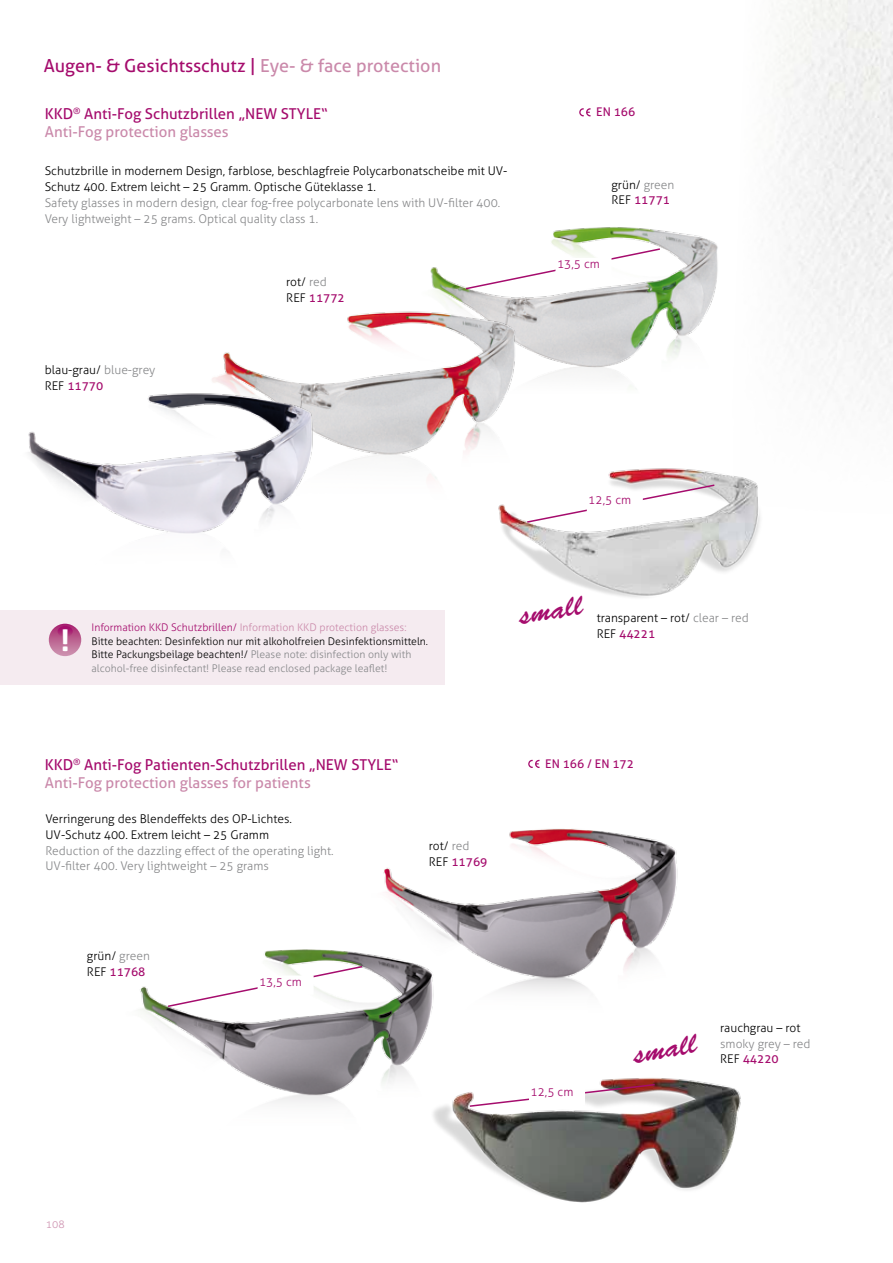
<style>
.page{position:relative;width:893px;height:1263px;background:#fff}
.page>*{position:absolute;margin:0;border:0;box-sizing:border-box;transform-origin:0 0}
.t1{font:700 30px "Aller";color:#fff}
.t2{font:28.95px "Brush Script Std";color:#a50c6d}
.t3{font:18px "Aller";color:#a50c6d}
.t4{font:15px/18px "Aller";color:#a50c6d}
.t5{font:300 12px/15.8px "Aller";color:#000}
.t6{font:300 12px/15.8px "Aller";color:#87888a}
.t7{font:300 12px "Aller";color:#a50c6d}
.t8{font:12px "Aller";color:#a50c6d}
.t9{font:300 10.5px/13.5px "Aller";color:#000}
.t10{font:300 10.5px "Aller";color:#cf95b2}
.s1{color:#ca89aa}
.s2{color:#87888a}
.s3{font-weight:400;color:#a50c6d}
.s4{color:#a50c6d}
.s5{color:#000}
</style>
<div class="page">
<img style="left:140px;top:949px;width:288px;height:155px">
<img style="left:347px;top:829px;width:331px;height:195px">
<img style="left:433px;top:1078px;width:308px;height:125px">
<svg style="left:468px;top:1083px;width:188px;height:25px"></svg>
<div style="left:530px;top:1086px;width:54px;height:18px;background:#fff"></div>
<svg style="left:166px;top:965px;width:198px;height:43px"></svg>
<div style="left:258px;top:976px;width:55px;height:18px;background:#fff"></div>
<img style="left:430px;top:227px;width:288px;height:160px">
<img style="left:212px;top:302px;width:307px;height:177px">
<img style="left:494px;top:436px;width:266px;height:162px">
<img style="left:28px;top:386px;width:292px;height:148px">
<svg style="left:579px;top:108px;width:12px;height:8px"></svg>
<svg style="left:525px;top:483px;width:191px;height:41px"></svg>
<svg style="left:464px;top:247px;width:198px;height:43px"></svg>
<div style="left:556px;top:259px;width:55px;height:17px;background:#fff"></div>
<div style="left:588px;top:495px;width:54px;height:17px;background:#fff"></div>
<svg style="left:528px;top:760px;width:12px;height:8px"></svg>
<div style="left:0;top:610px;width:444px;height:75px;background:#f5ebf0"></div>
<svg style="left:49px;top:624px;width:32px;height:32px"></svg>
<svg style="left:58px;top:626px;width:15px;height:11px"></svg>
<h3 class="t3" style="left:44px;top:55px;width:399px">Augen- &amp; Gesichtsschutz | <span class="s1">Eye- &amp; face protection</span></h3>
<p class="t4" style="left:45px;top:104px;width:285px">KKD<sup>®</sup> Anti-Fog Schutzbrillen „NEW STYLE“<br><span class="s1">Anti-Fog protection glasses</span></p>
<p class="t5" style="left:45px;top:163px;width:464px">Schutzbrille in modernem Design, farblose, beschlagfreie Polycarbonatscheibe mit UV-<br>Schutz 400. Extrem leicht – 25 Gramm. Optische Güteklasse 1.</p>
<p class="t6" style="left:45px;top:195px;width:457px">Safety glasses in modern design, clear fog-free polycarbonate lens with UV-filter 400.<br>Very lightweight – 25 grams. Optical quality class 1.</p>
<p class="t5" style="left:45px;top:362px;width:112px">blau-grau/ <span class="s2">blue-grey<br></span>REF <span class="s3">11770</span></p>
<p class="t5" style="left:286px;top:274px;width:60px">rot/ <span class="s2">red<br></span>REF <span class="s3">11772</span></p>
<p class="t8" style="left:596px;top:105px;width:41px">EN 166</p>
<p class="t5" style="left:611px;top:177px;width:64px">grün/ <span class="s2">green<br></span>REF <span class="s3">11771</span></p>
<p class="t7" style="left:557px;top:257px;width:44px">13,5 cm</p>
<p class="t7" style="left:588px;top:493px;width:44px">12,5 cm</p>
<h1 class="t1" style="left:61px;top:622px;width:10px">!</h1>
<p class="t9" style="left:92px;top:621px;width:338px"><span class="s4">Information KKD Schutzbrillen/</span> <span class="s1">Information KKD protection glasses:<br></span>Bitte beachten: Desinfektion nur mit alkoholfreien Desinfektionsmitteln.<br>Bitte Packungsbeilage beachten!/ <span class="s2">Please note: disinfection only with alcohol-free disinfectant! Please read enclosed package leaflet!</span></p>
<h2 class="t2" style="left:518px;top:599px;width:64px;rotate:-10deg">small</h2>
<p class="t5" style="left:597px;top:610px;width:154px">transparent – rot/ <span class="s2">clear – red<br></span>REF <span class="s3">44221</span></p>
<p class="t4" style="left:45px;top:756px;width:355px">KKD<sup>®</sup> Anti-Fog Patienten-Schutzbrillen „NEW STYLE“<br><span class="s1">Anti-Fog protection glasses for patients</span></p>
<p class="t5" style="left:46px;top:811px;width:248px">Verringerung des Blendeffekts des OP-Lichtes.<br>UV-Schutz 400. Extrem leicht – 25 Gramm</p>
<p class="t6" style="left:46px;top:842px;width:290px">Reduction of the dazzling effect of the operating light.<br>UV-filter 400. Very lightweight – 25 grams</p>
<p class="t5" style="left:87px;top:948px;width:64px">grün/ <span class="s2">green<br></span>REF <span class="s3">11768</span></p>
<p class="t7" style="left:259px;top:974px;width:44px">13,5 cm</p>
<p class="t5" style="left:429px;top:838px;width:60px">rot/ <span class="s2">red<br></span>REF <span class="s3">11769</span></p>
<p class="t8" style="left:545px;top:756px;width:90px">EN 166 / EN 172</p>
<p class="t7" style="left:530px;top:1085px;width:44px">12,5 cm</p>
<h2 class="t2" style="left:632px;top:1038px;width:64px;rotate:-10deg">small</h2>
<p class="t5" style="left:720px;top:1020px;width:82px">rauchgrau – rot</p>
<p class="t6" style="left:720px;top:1035px;width:92px">smoky grey – red<br><span class="s5">REF</span> <span class="s3">44220</span></p>
<p class="t10" style="left:46px;top:1218px;width:20px">108</p>
</div>
